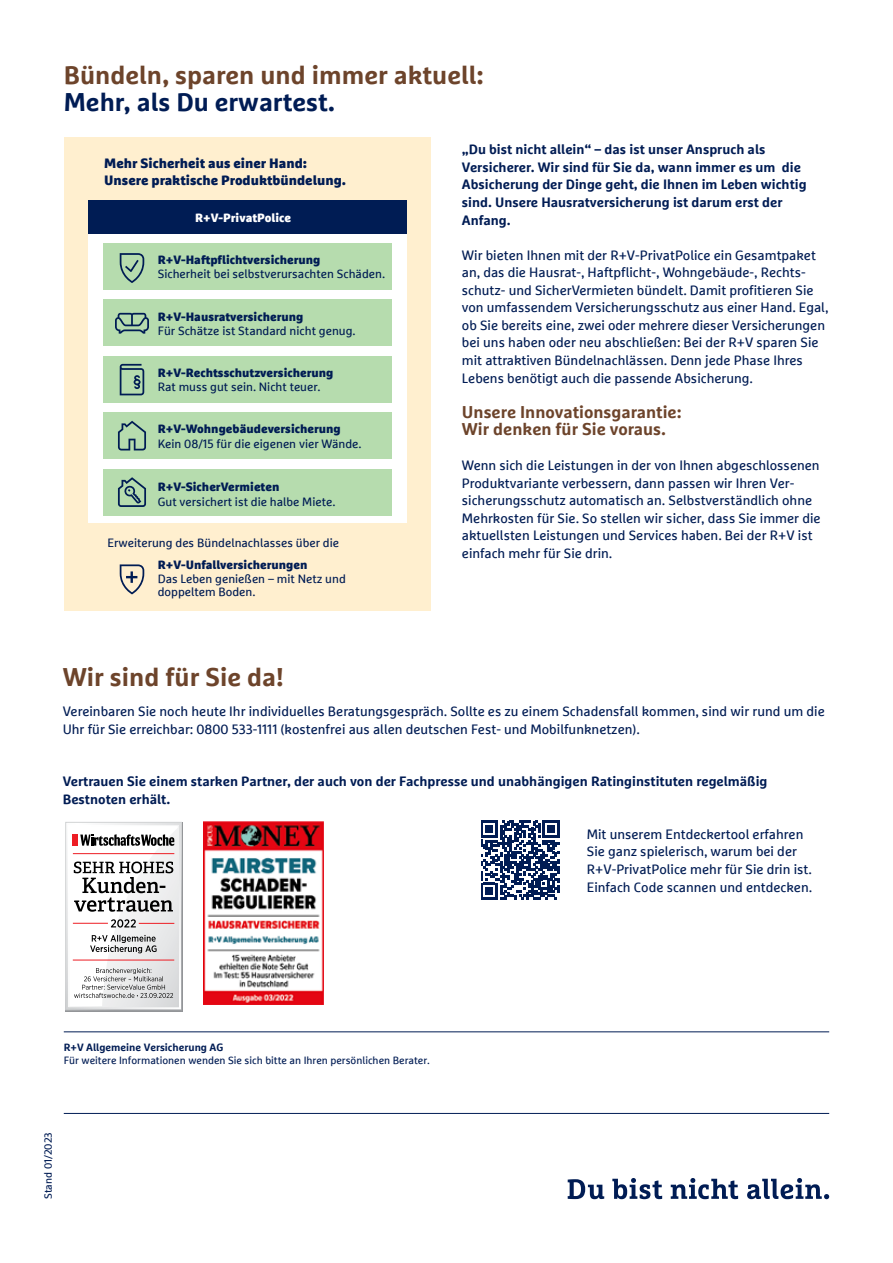
<style>
.page{position:relative;width:893px;height:1263px;background:#fff}
.page>*{position:absolute;margin:0;border:0;box-sizing:border-box;transform-origin:0 0}
.t1{font:700 25.5px "Marselisfor Ru V";color:#6d442b}
.t2{font:700 25.5px "Marselisfor Ru V";color:#001c54}
.t3{font:700 16.95px/17.5px "Marselisfor Ru V";color:#6d442b}
.t4{font:13.5px/17.5px "Marselisfor Ru V";color:#001c54}
.t5{font:700 13.5px/17.5px "Marselisfor Ru V";color:#001c54}
.t6{font:900 13.5px/17.5px "Marselisfor Ru V";color:#001c54}
.t7{font:12px/13.5px "Marselisfor Ru V";color:#001c54}
.t8{font:900 12px "Marselisfor Ru V";color:#001c54}
.t9{font:900 12px "Marselisfor Ru V";color:#fff}
.t10{font:10.5px "Marselisfor Ru V";color:#001c54}
.t11{font:700 10.5px "Marselisfor Ru V";color:#001c54}
</style>
<div class="page">
<hr style="left:64px;top:1113px;width:765px;height:1px;background:#001c54">
<hr style="left:64px;top:1031px;width:765px;height:1px;background:#001c54">
<svg style="left:66px;top:822px;width:116px;height:188px"></svg>
<div style="left:65px;top:822px;width:117px;height:188px;border:1px solid #fff"></div>
<svg style="left:69px;top:825px;width:109px;height:182px"></svg>
<div style="left:64px;top:137px;width:367px;height:474px;background:#ffefcf"></div>
<div style="left:88px;top:233px;width:318px;height:290px;background:#fff"></div>
<div style="left:88px;top:200px;width:318px;height:33px;background:#001c54"></div>
<div style="left:103px;top:243px;width:289px;height:47px;background:#b6dcae"></div>
<div style="left:103px;top:299px;width:289px;height:47px;background:#b6dcae"></div>
<div style="left:103px;top:356px;width:289px;height:47px;background:#b6dcae"></div>
<div style="left:103px;top:412px;width:289px;height:47px;background:#b6dcae"></div>
<div style="left:103px;top:469px;width:289px;height:46px;background:#b6dcae"></div>
<svg style="left:120px;top:253px;width:24px;height:30px"></svg>
<svg style="left:115px;top:313px;width:34px;height:21px"></svg>
<svg style="left:120px;top:364px;width:24px;height:31px"></svg>
<svg style="left:118px;top:421px;width:28px;height:29px"></svg>
<svg style="left:118px;top:477px;width:28px;height:30px"></svg>
<svg style="left:120px;top:564px;width:24px;height:30px"></svg>
<img style="left:203px;top:822px;width:121px;height:182px">
<svg style="left:481px;top:821px;width:78px;height:78px"></svg>
<svg style="left:568px;top:1179px;width:36px;height:20px"></svg>
<svg style="left:612px;top:1178px;width:50px;height:21px"></svg>
<svg style="left:671px;top:1178px;width:67px;height:21px"></svg>
<svg style="left:747px;top:1178px;width:82px;height:21px"></svg>
<h1 class="t1" style="left:64px;top:59px;width:421px">Bündeln, sparen und immer aktuell:</h1>
<h1 class="t2" style="left:64px;top:86px;width:273px">Mehr, als Du erwartest.</h1>
<p class="t5" style="left:462px;top:141px;width:346px">„Du bist nicht allein“ – das ist unser Anspruch als Versicherer. Wir sind für Sie da, wann immer es um die Absicherung der Dinge geht, die Ihnen im Leben wichtig sind. Unsere Hausratversicherung ist darum erst der Anfang.</p>
<p class="t4" style="left:462px;top:246px;width:368px">Wir bieten Ihnen mit der R+V-PrivatPolice ein Gesamtpaket an, das die Hausrat-, Haftpflicht-, Wohngebäude-, Rechts&shy;schutz- und SicherVermieten bündelt. Damit profitieren Sie von umfassendem Versicherungsschutz aus einer Hand. Egal, ob Sie bereits eine, zwei oder mehrere dieser Versicherungen bei uns haben oder neu abschließen: Bei der R+V sparen Sie mit attraktiven Bündelnachlässen. Denn jede Phase Ihres Lebens benötigt auch die passende Absicherung.</p>
<p class="t3" style="left:462px;top:403px;width:221px">Unsere Innovationsgarantie:<br>Wir denken für Sie voraus.</p>
<p class="t4" style="left:462px;top:456px;width:360px">Wenn sich die Leistungen in der von Ihnen abgeschlossenen Produktvariante verbessern, dann passen wir Ihren Ver&shy;sicherungsschutz automatisch an. Selbstverständlich ohne Mehrkosten für Sie. So stellen wir sicher, dass Sie immer die aktuellsten Leistungen und Services haben. Bei der R+V ist einfach mehr für Sie drin.</p>
<p class="t6" style="left:104px;top:154px;width:243px">Mehr Sicherheit aus einer Hand:<br>Unsere praktische Produktbündelung.</p>
<p class="t9" style="left:195px;top:210px;width:98px">R+V-PrivatPolice</p>
<p class="t8" style="left:158px;top:252px;width:164px">R+V-Haftpflichtversicherung</p>
<p class="t7" style="left:158px;top:267px;width:229px">Sicherheit bei selbstverursachten Schäden.</p>
<p class="t8" style="left:158px;top:309px;width:147px">R+V-Hausratversicherung</p>
<p class="t7" style="left:158px;top:324px;width:199px">Für Schätze ist Standard nicht genug.</p>
<p class="t8" style="left:158px;top:365px;width:177px">R+V-Rechtsschutzversicherung</p>
<p class="t7" style="left:158px;top:380px;width:164px">Rat muss gut sein. Nicht teuer.</p>
<p class="t8" style="left:158px;top:421px;width:185px">R+V-Wohngebäudeversicherung</p>
<p class="t7" style="left:158px;top:437px;width:205px">Kein 08/15 für die eigenen vier Wände.</p>
<p class="t8" style="left:158px;top:479px;width:123px">R+V-SicherVermieten</p>
<p class="t7" style="left:158px;top:495px;width:179px">Gut versichert ist die halbe Miete.</p>
<p class="t7" style="left:107px;top:536px;width:233px">Erweiterung des Bündelnachlasses über die</p>
<p class="t8" style="left:158px;top:557px;width:151px">R+V-Unfallversicherungen</p>
<p class="t7" style="left:158px;top:572px;width:190px">Das Leben genießen – mit Netz und doppeltem Boden.</p>
<h1 class="t1" style="left:63px;top:661px;width:223px">Wir sind für Sie da!</h1>
<p class="t4" style="left:63px;top:702px;width:764px">Vereinbaren Sie noch heute Ihr individuelles Beratungsgespräch. Sollte es zu einem Schadensfall kommen, sind wir rund um die<br>Uhr für Sie erreichbar: 0800 533-1111 (kostenfrei aus allen deutschen Fest- und Mobilfunknetzen).</p>
<p class="t5" style="left:63px;top:772px;width:706px">Vertrauen Sie einem starken Partner, der auch von der Fachpresse und unabhängigen Ratinginstituten regelmäßig<br>Bestnoten erhält.</p>
<p class="t4" style="left:587px;top:825px;width:227px">Mit unserem Entdeckertool erfahren Sie ganz spielerisch, warum bei der R+V-PrivatPolice mehr für Sie drin ist.<br>Einfach Code scannen und entdecken.</p>
<p class="t11" style="left:64px;top:1041px;width:161px">R+V Allgemeine Versicherung AG</p>
<p class="t10" style="left:64px;top:1054px;width:367px">Für weitere Informationen wenden Sie sich bitte an Ihren persönlichen Berater.</p>
<p class="t10" style="left:42px;top:1199px;width:68px;rotate:-90deg">Stand 01/2023</p>
</div>
